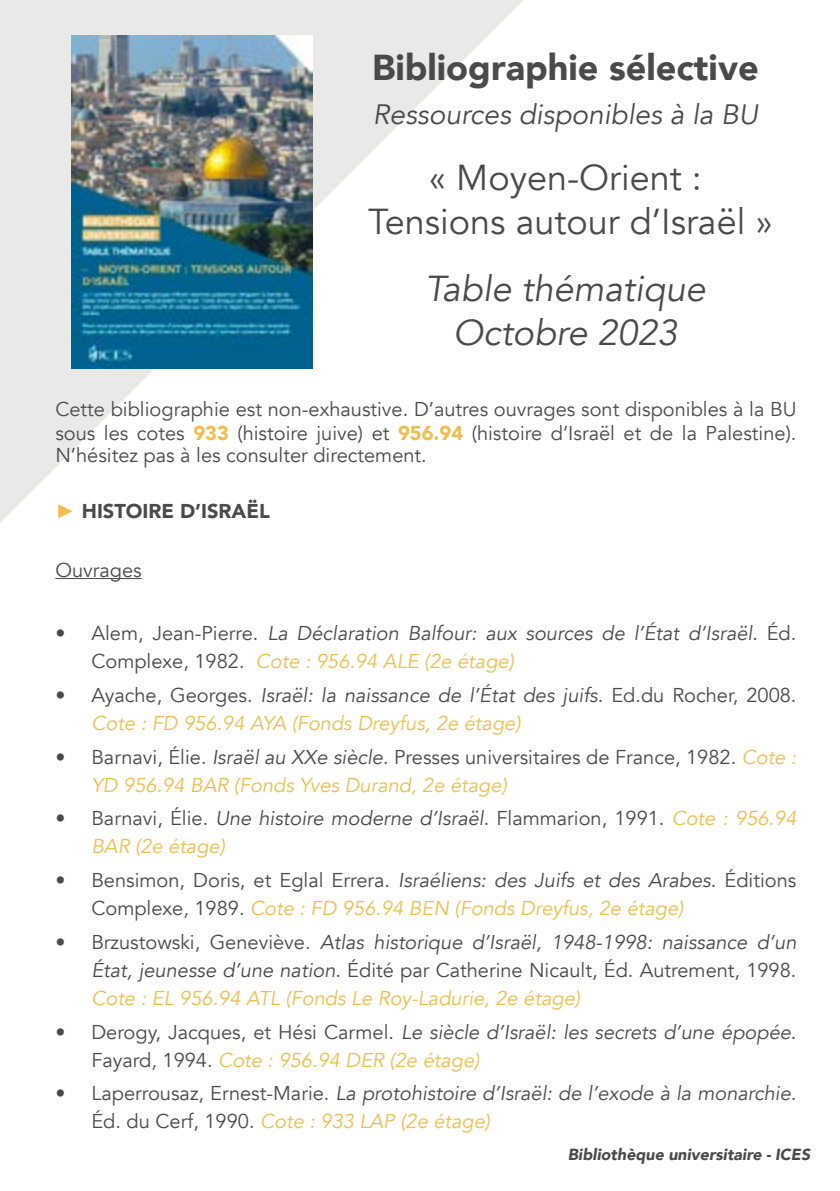
<style>
.page{position:relative;width:840px;height:1191px;background:#fff}
.page>*{position:absolute;margin:0;border:0;box-sizing:border-box;transform-origin:0 0}
.t1{font:36px/44px "Avenir";color:#4a4a49;text-align:center}
.t2{font:italic 36px/44px "Avenir";color:#4a4a49;text-align:center}
.t3{font:900 36px "Avenir";color:#4a4a49}
.t4{font:italic 28px "Avenir";color:#4a4a49}
.t5{font:20px/28px "Avenir";color:#4a4a49}
.t6{font:italic 20px/28px "Avenir";color:#4a4a49}
.t7{font:italic 20px/28px "Avenir";color:#efbe4d}
.t8{font:900 20px "Avenir";color:#4a4a49}
.t9{font:italic 900 16px "Avenir";color:#4a4a49}
.s1{font-weight:900;color:#efbe4e}
.s2{font-family:"Arial";color:#efbe4e}
.s3{font-style:normal}
.s4{color:#efbe4d}
.s5{font-style:normal;color:#4a4a49}
.s6{color:#4a4a49}
.s7{font-style:italic}
.s8{font-style:italic;color:#efbe4d}
</style>
<div class="page">
<svg style="left:0;top:0;width:523px;height:523px"></svg>
<hr style="left:55px;top:578px;width:87px;height:1px;background:#4a4a49">
<img style="left:72px;top:35px;width:240px;height:334px">
<h1 class="t3" style="left:372px;top:37px;width:388px">Bibliographie sélective</h1>
<h2 class="t4" style="left:372px;top:98px;width:386px">Ressources disponibles à la BU</h2>
<h1 class="t1" style="left:368px;top:157px;width:406px">« Moyen-Orient :<br>Tensions autour d’Israël »</h1>
<h1 class="t2" style="left:425px;top:267px;width:281px">Table thématique<br>Octobre 2023</h1>
<p class="t5" style="left:55px;top:397px;width:742px;line-height:24px">Cette bibliographie est non-exhaustive. D’autres ouvrages sont disponibles à la BU sous les cotes <span class="s1">933</span> (histoire juive) et <span class="s1">956.94</span> (histoire d’Israël et de la Palestine).</p>
<p class="t5" style="left:55px;top:441px;width:373px">N’hésitez pas à les consulter directement.</p>
<p class="t8" style="left:55px;top:493px;width:216px"><span class="s2">►</span> HISTOIRE D’ISRAËL</p>
<p class="t5" style="left:55px;top:556px;width:88px">Ouvrages</p>
<p class="t6" style="left:91px;top:620px;width:706px;text-indent:-36px"><span class="s3">• Alem, Jean-Pierre.</span> La Déclaration Balfour: aux sources de l’État d’Israël<span class="s3">. Éd.<br>Complexe, 1982.</span> <span class="s4">Cote : 956.94 ALE (2e étage)</span></p>
<p class="t7" style="left:91px;top:681px;width:706px;text-indent:-36px"><span class="s5">• Ayache, Georges.</span> <span class="s6">Israël: la naissance de l’État des juifs</span><span class="s5">. Ed.du Rocher, 2008.<br></span>Cote : FD 956.94 AYA (Fonds Dreyfus, 2e étage)</p>
<p class="t5" style="left:91px;top:743px;width:706px;text-indent:-36px">• Barnavi, Élie. <span class="s7">Israël au XXe siècle</span>. Presses universitaires de France, 1982. <span class="s8">Cote :<br>YD 956.94 BAR (Fonds Yves Durand, 2e étage)</span></p>
<p class="t5" style="left:91px;top:805px;width:706px;text-indent:-36px">• Barnavi, Élie. <span class="s7">Une histoire moderne d’Israël</span>. Flammarion, 1991. <span class="s8">Cote : 956.94<br>BAR (2e étage)</span></p>
<p class="t5" style="left:91px;top:866px;width:706px;text-indent:-36px">• Bensimon, Doris, et Eglal Errera. <span class="s7">Israéliens: des Juifs et des Arabes</span>. Éditions<br>Complexe, 1989. <span class="s8">Cote : FD 956.94 BEN (Fonds Dreyfus, 2e étage)</span></p>
<p class="t6" style="left:91px;top:928px;width:706px;text-align:justify;text-indent:-36px"><span class="s3">• Brzustowski, Geneviève.</span> Atlas historique d’Israël, 1948-1998: naissance d’un État, jeunesse d’une nation<span class="s3">. Édité par Catherine Nicault, Éd. Autrement, 1998.<br></span><span class="s4">Cote : EL 956.94 ATL (Fonds Le Roy-Ladurie, 2e étage)</span></p>
<p class="t5" style="left:91px;top:1018px;width:706px;text-indent:-36px">• Derogy, Jacques, et Hési Carmel. <span class="s7">Le siècle d’Israël: les secrets d’une épopée</span>.<br>Fayard, 1994. <span class="s8">Cote : 956.94 DER (2e étage)</span></p>
<p class="t6" style="left:91px;top:1079px;width:706px;text-indent:-36px"><span class="s3">• Laperrousaz, Ernest-Marie.</span> La protohistoire d’Israël: de l’exode à la monarchie.<br><span class="s3">Éd. du Cerf, 1990.</span> <span class="s4">Cote : 933 LAP (2e étage)</span></p>
<p class="t9" style="left:567px;top:1140px;width:244px">Bibliothèque universitaire - ICES</p>
</div>
